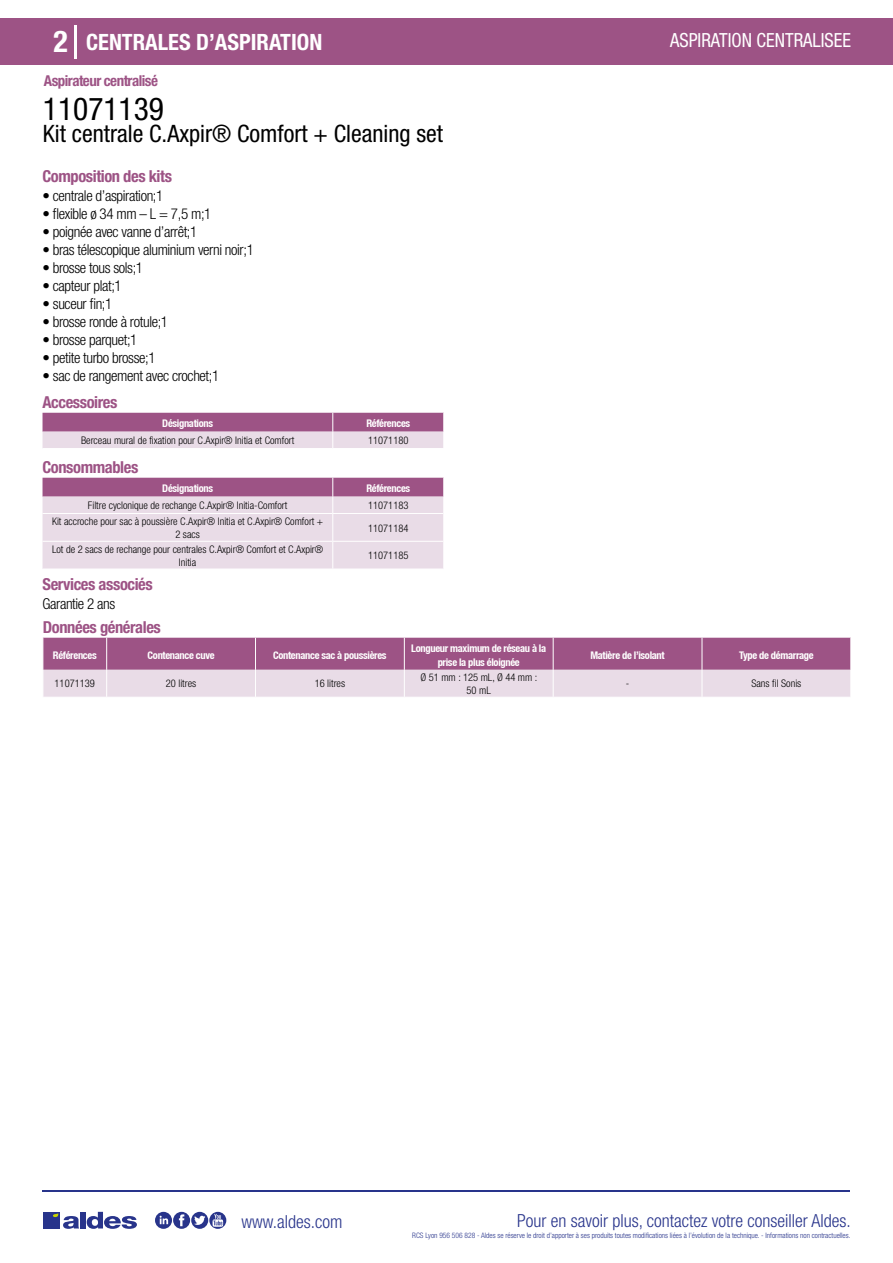
<style>
.page{position:relative;width:893px;height:1263px;background:#fff}
.page>*{position:absolute;margin:0;border:0;box-sizing:border-box;transform-origin:0 0}
.t1{font:condensed 31.5px "Helvetica Neue LT Std";color:#000}
.t2{font:700 condensed 30px "Helvetica Neue LT Std";color:#fff}
.t3{font:condensed 24px "Helvetica Neue LT Std";color:#000}
.t4{font:700 condensed 22.5px "Helvetica Neue LT Std";color:#fff}
.t5{font:condensed 19.5px "Helvetica Neue LT Std";color:#fff;scale:.95 1}
.t6{font:300 condensed 18px "Helvetica Neue";color:#28348b}
.t7{font:700 condensed 16.5px "Helvetica Neue LT Std";letter-spacing:-.025em;color:#9d5385}
.t8{font:300 condensed 15px "Helvetica Neue LT Std";letter-spacing:-.025em;color:#000}
.t9{font:700 condensed 15px "Helvetica Neue LT Std";letter-spacing:-.035em;color:#9d5385}
.t10{font:300 condensed 10.5px/12.6px "Helvetica Neue";color:#000;text-align:center}
.t11{font:700 condensed 10.5px/13.5px "Helvetica Neue";letter-spacing:-.03em;color:#fff;text-align:center}
.t12{font:300 condensed 7.5px "Helvetica Neue";color:#28348b}
</style>
<div class="page">
<div style="left:0;top:18px;width:893px;height:46px;background:#9d5385"></div>
<hr style="left:74px;top:25px;width:2px;height:33px;background:#fff">
<hr style="left:43px;top:1190px;width:807px;height:1px;background:#28348b">
<svg style="left:155px;top:1212px;width:71px;height:17px"></svg>
<div style="left:43px;top:1212px;width:17px;height:16px;background:#28348b"></div>
<div style="left:80px;top:1212px;width:6px;height:16px;background:#28348b"></div>
<svg style="left:87px;top:1212px;width:50px;height:17px"></svg>
<svg style="left:53px;top:1213px;width:26px;height:16px"></svg>
<svg style="left:43px;top:413px;width:401px;height:35px;background:#c194b3"></svg>
<svg style="left:43px;top:478px;width:401px;height:91px;background:#dac1d4"></svg>
<svg style="left:43px;top:638px;width:808px;height:59px;background:#c093b3"></svg>
<h2 class="t2" style="left:54px;top:24px;width:16px">2</h2>
<h3 class="t4" style="left:86px;top:28px;width:238px">CENTRALES D’ASPIRATION</h3>
<h3 class="t5" style="left:670px;top:29px;width:192px">ASPIRATION CENTRALISEE</h3>
<h3 class="t9" style="left:44px;top:71px;width:116px">Aspirateur centralisé</h3>
<h1 class="t1" style="left:43px;top:91px;width:122px">11071139</h1>
<h3 class="t3" style="left:43px;top:120px;width:402px">Kit centrale C.Axpir® Comfort + Cleaning set</h3>
<h3 class="t7" style="left:43px;top:166px;width:131px">Composition des kits</h3>
<h3 class="t8" style="left:43px;top:187px;width:122px">• centrale d’aspiration;1</h3>
<h3 class="t8" style="left:43px;top:205px;width:170px">• flexible ø 34 mm – L = 7,5 m;1</h3>
<h3 class="t8" style="left:43px;top:223px;width:156px">• poignée avec vanne d’arrêt;1</h3>
<h3 class="t8" style="left:43px;top:241px;width:213px">• bras télescopique aluminium verni noir;1</h3>
<h3 class="t8" style="left:43px;top:259px;width:102px">• brosse tous sols;1</h3>
<h3 class="t8" style="left:43px;top:277px;width:81px">• capteur plat;1</h3>
<h3 class="t8" style="left:43px;top:295px;width:71px">• suceur fin;1</h3>
<h3 class="t8" style="left:43px;top:313px;width:127px">• brosse ronde à rotule;1</h3>
<h3 class="t8" style="left:43px;top:331px;width:96px">• brosse parquet;1</h3>
<h3 class="t8" style="left:43px;top:349px;width:115px">• petite turbo brosse;1</h3>
<h3 class="t8" style="left:43px;top:367px;width:178px">• sac de rangement avec crochet;1</h3>
<h3 class="t7" style="left:43px;top:393px;width:76px">Accessoires</h3>
<p class="t11" style="left:162px;top:417px;width:52px">Désignations</p>
<p class="t11" style="left:366px;top:417px;width:45px">Références</p>
<p class="t10" style="left:81px;top:434px;width:215px">Berceau mural de fixation pour C.Axpir® Initia et Comfort</p>
<p class="t10" style="left:368px;top:434px;width:42px">11071180</p>
<h3 class="t7" style="left:43px;top:458px;width:97px">Consommables</h3>
<p class="t11" style="left:162px;top:482px;width:52px">Désignations</p>
<p class="t11" style="left:366px;top:482px;width:45px">Références</p>
<p class="t10" style="left:88px;top:499px;width:201px">Filtre cyclonique de rechange C.Axpir® Initia-Comfort</p>
<p class="t10" style="left:368px;top:499px;width:42px">11071183</p>
<p class="t10" style="left:52px;top:515px;width:273px">Kit accroche pour sac à poussière C.Axpir® Initia et C.Axpir® Comfort +<br>2 sacs</p>
<p class="t10" style="left:368px;top:521px;width:42px">11071184</p>
<p class="t10" style="left:52px;top:543px;width:273px">Lot de 2 sacs de rechange pour centrales C.Axpir® Comfort et C.Axpir®<br>Initia</p>
<p class="t10" style="left:368px;top:549px;width:42px">11071185</p>
<h3 class="t7" style="left:43px;top:574px;width:112px">Services associés</h3>
<h3 class="t8" style="left:43px;top:595px;width:74px">Garantie 2 ans</h3>
<h3 class="t7" style="left:43px;top:618px;width:119px">Données générales</h3>
<p class="t11" style="left:53px;top:648px;width:45px">Références</p>
<p class="t11" style="left:148px;top:648px;width:68px">Contenance cuve</p>
<p class="t11" style="left:273px;top:648px;width:115px">Contenance sac à poussières</p>
<p class="t11" style="left:411px;top:641px;width:136px">Longueur maximum de réseau à la prise la plus éloignée</p>
<p class="t11" style="left:590px;top:648px;width:76px">Matière de l’isolant</p>
<p class="t11" style="left:739px;top:648px;width:76px">Type de démarrage</p>
<p class="t10" style="left:55px;top:677px;width:42px">11071139</p>
<p class="t10" style="left:166px;top:677px;width:32px">20 litres</p>
<p class="t10" style="left:315px;top:677px;width:32px">16 litres</p>
<p class="t10" style="left:420px;top:671px;width:118px">Ø 51 mm : 125 mL, Ø 44 mm :<br>50 mL</p>
<p class="t10" style="left:626px;top:677px;width:5px">-</p>
<p class="t10" style="left:751px;top:677px;width:51px">Sans fil Sonis</p>
<h3 class="t6" style="left:241px;top:1211px;width:102px">www.aldes.com</h3>
<h3 class="t6" style="left:517px;top:1211px;width:335px">Pour en savoir plus, contactez votre conseiller Aldes.</h3>
<p class="t12" style="left:412px;top:1230px;width:440px">RCS Lyon 956 506 828 - Aldes se réserve le droit d’apporter à ses produits toutes modifications liées à l’évolution de la technique. - Informations non contractuelles.</p>
</div>
